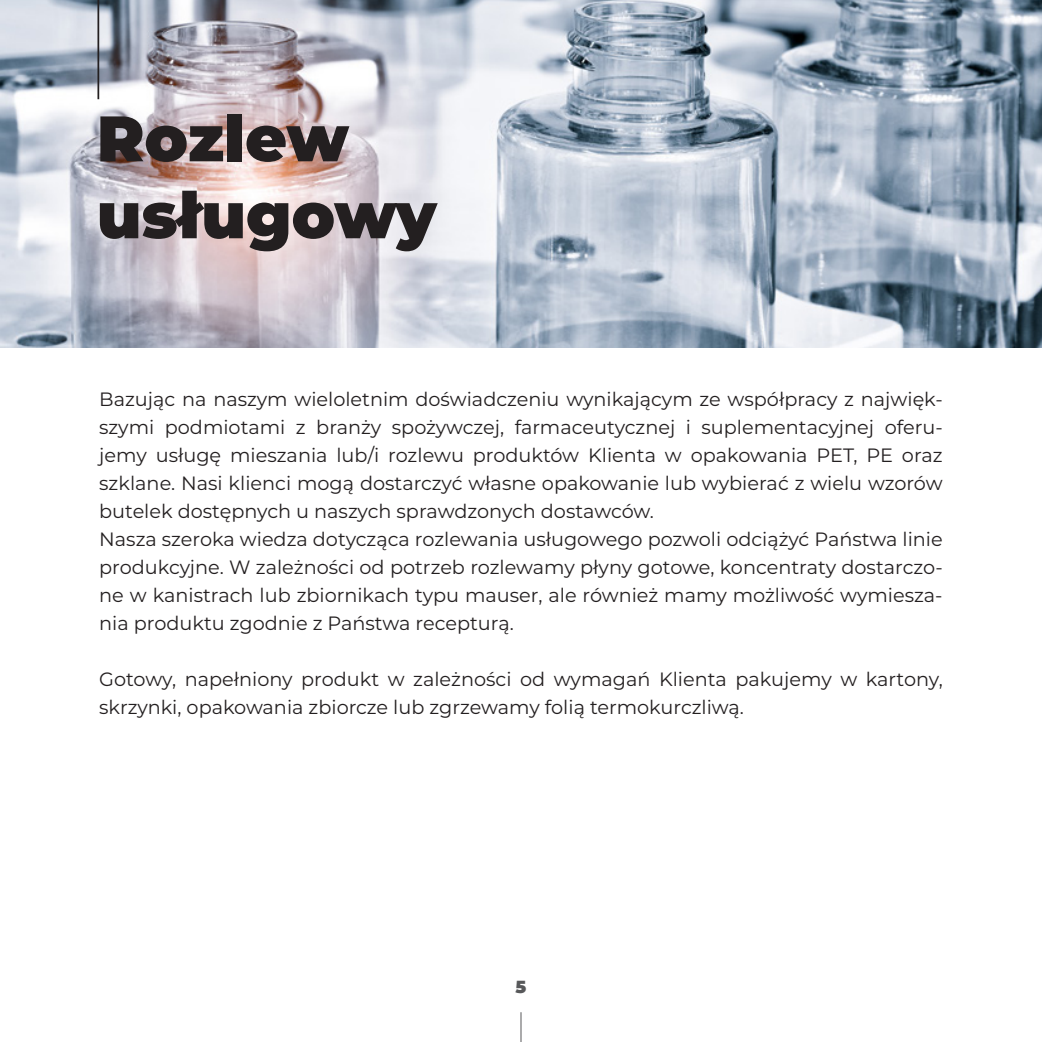
<style>
.page{position:relative;width:1042px;height:1042px;background:#fff}
.page>*{position:absolute;margin:0;border:0;box-sizing:border-box;transform-origin:0 0}
.t1{font:900 64.05px/77px "Montserrat";color:#231f20}
.t2{font:19.25px/28px "Montserrat";color:#231f20}
.t3{font:900 17.5px "Montserrat";color:#57585a}
</style>
<div class="page">
<img style="left:0;top:0;width:1042px;height:347px">
<hr style="left:97px;top:0;width:2px;height:99px;background:#231f20">
<hr style="left:520px;top:1012px;width:1px;height:30px;background:#57585a">
<h1 class="t1" style="left:97px;top:96px;width:341px">Rozlew usługowy</h1>
<p class="t2" style="left:99px;top:384px;width:845px">Bazując na naszym wieloletnim doświadczeniu wynikającym ze współpracy z najwięk&shy;szymi podmiotami z branży spożywczej, farmaceutycznej i suplementacyjnej oferu&shy;jemy usługę mieszania lub/i rozlewu produktów Klienta w opakowania PET, PE oraz szklane. Nasi klienci mogą dostarczyć własne opakowanie lub wybierać z wielu wzorów butelek dostępnych u naszych sprawdzonych dostawców.<br>Nasza szeroka wiedza dotycząca rozlewania usługowego pozwoli odciążyć Państwa linie produkcyjne. W zależności od potrzeb rozlewamy płyny gotowe, koncentraty dostarczo&shy;ne w kanistrach lub zbiornikach typu mauser, ale również mamy możliwość wymiesza&shy;nia produktu zgodnie z Państwa recepturą.</p>
<p class="t2" style="left:99px;top:664px;width:845px">Gotowy, napełniony produkt w zależności od wymagań Klienta pakujemy w kartony, skrzynki, opakowania zbiorcze lub zgrzewamy folią termokurczliwą.</p>
<p class="t3" style="left:515px;top:974px;width:12px">5</p>
</div>
